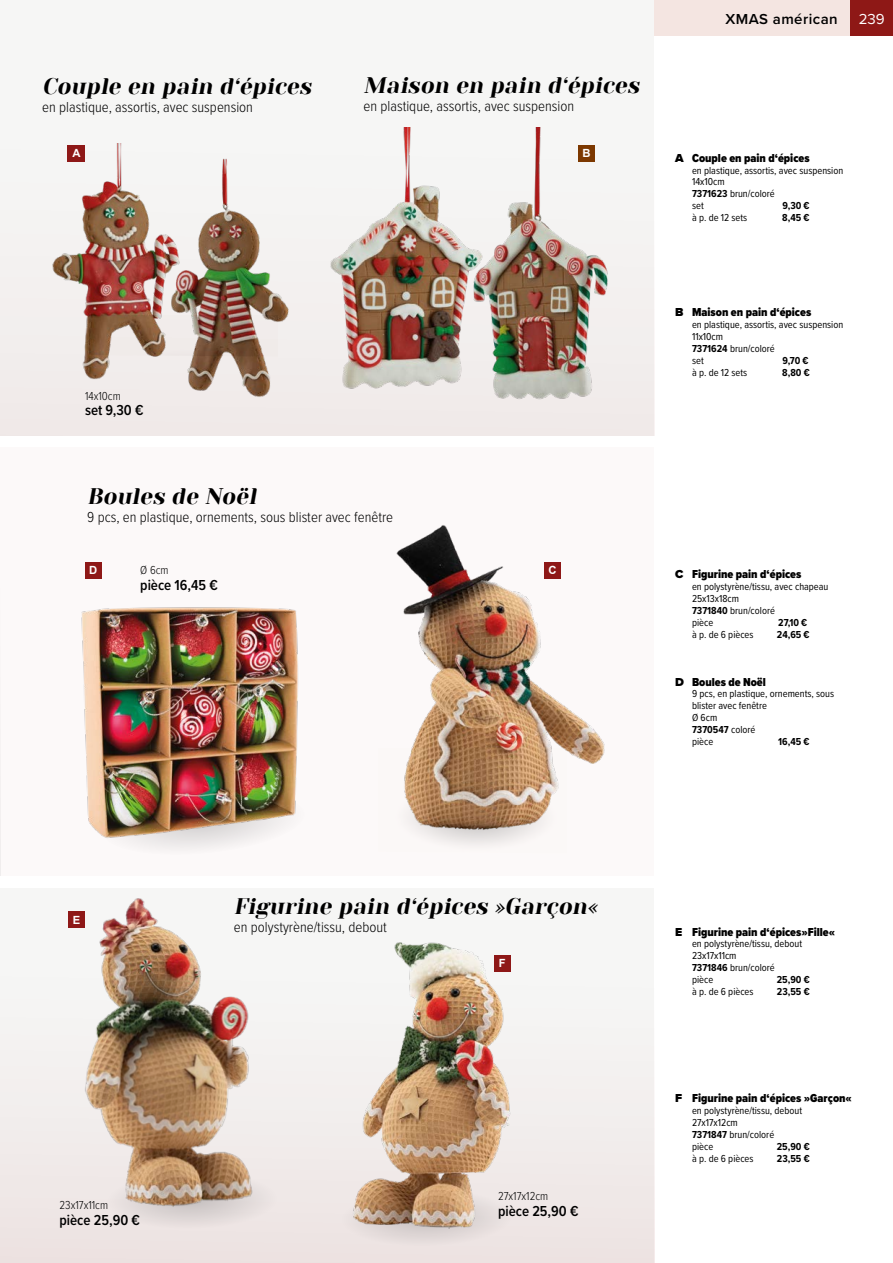
<style>
.page{position:relative;width:893px;height:1263px;background:#fff}
.page>*{position:absolute;margin:0;border:0;box-sizing:border-box;transform-origin:0 0}
.t1{font:italic 22.5px "Yeseva One";color:#000}
.t2{font:300 15px "Proxima Nova Cond";color:#000}
.t3{font:600 15px "Proxima Nova Cond";color:#000}
.t4{font:600 15px "Proxima Nova";letter-spacing:.03em;color:#000}
.t5{font:15px "Proxima Nova";color:#fff}
.t6{font:900 12px "Proxima Nova Cond";color:#000}
.t7{font:300 12px "Proxima Nova Cond";color:#000}
.t8{font:700 11.25px "Arial";color:#fff}
.t9{font:10.5px/11.9px "Proxima Nova Cond";color:#000}
.t10{font:700 10.5px "Proxima Nova Cond";color:#000}
.s1{font-family:"Proxima Nova"}
.s2{font-weight:700}
</style>
<div class="page">
<div style="left:0;top:0;width:654px;height:435px;background:#f6f6f5"></div>
<div style="left:0;top:888px;width:654px;height:375px;background:#f6f6f5"></div>
<div style="left:0;top:447px;width:654px;height:429px;background:#fcf9f9"></div>
<hr style="left:0;top:447px;width:1px;height:429px;background:#54422e">
<hr style="left:0;top:888px;width:1px;height:375px;background:#f4e5e1">
<svg style="left:0;top:951px;width:223px;height:312px"></svg>
<hr style="left:0;top:552px;width:1px;height:324px;background:#767576">
<svg style="left:0;top:687px;width:522px;height:189px"></svg>
<img style="left:76px;top:607px;width:227px;height:235px">
<div style="left:0;top:1088px;width:223px;height:160px;background:#efe7e6"></div>
<div style="left:223px;top:1142px;width:432px;height:121px;background:#eee6e5"></div>
<img style="left:78px;top:898px;width:178px;height:312px">
<img style="left:348px;top:942px;width:169px;height:291px">
<img style="left:393px;top:525px;width:212px;height:310px">
<img style="left:0;top:127px;width:655px;height:308px">
<img style="left:89px;top:315px;width:188px;height:42px">
<div style="left:654px;top:0;width:196px;height:36px;background:#f4e5e1"></div>
<div style="left:850px;top:0;width:43px;height:36px;background:#8e1816"></div>
<div style="left:85px;top:562px;width:16px;height:16px;background:#8e1817"></div>
<div style="left:494px;top:955px;width:16px;height:16px;background:#8e1817"></div>
<div style="left:68px;top:912px;width:17px;height:16px;background:#8e1817"></div>
<div style="left:544px;top:562px;width:17px;height:16px;background:#8e1817"></div>
<div style="left:67px;top:145px;width:18px;height:17px;background:#8e1817"></div>
<div style="left:578px;top:145px;width:17px;height:17px;background:#7c3800"></div>
<h1 class="t1" style="left:42px;top:73px;width:275px">Couple en pain d‘épices</h1>
<h2 class="t2" style="left:42px;top:96px;width:212px">en plastique, assortis, avec suspension</h2>
<h1 class="t1" style="left:364px;top:71px;width:282px">Maison en pain d‘épices</h1>
<h2 class="t2" style="left:364px;top:95px;width:212px">en plastique, assortis, avec suspension</h2>
<p class="t8" style="left:72px;top:146px;width:10px">A</p>
<p class="t8" style="left:582px;top:146px;width:10px">B</p>
<p class="t7" style="left:85px;top:387px;width:37px">14x10cm</p>
<h2 class="t3" style="left:85px;top:399px;width:60px">set 9,30 €</h2>
<h1 class="t1" style="left:87px;top:482px;width:175px">Boules de Noël</h1>
<h2 class="t2" style="left:87px;top:505px;width:307px">9 pcs, en plastique, ornements, sous blister avec fenêtre</h2>
<p class="t8" style="left:89px;top:562px;width:10px">D</p>
<p class="t7" style="left:140px;top:562px;width:30px">Ø 6cm</p>
<h2 class="t3" style="left:140px;top:574px;width:79px">pièce 16,45 €</h2>
<p class="t8" style="left:548px;top:562px;width:10px">C</p>
<h2 class="t4" style="left:725px;top:8px;width:114px">XMAS américan</h2>
<h2 class="t5" style="left:859px;top:8px;width:28px">239</h2>
<p class="t6" style="left:675px;top:149px;width:136px"><span class="s1">A</span> Couple en pain d‘épices</p>
<p class="t9" style="left:692px;top:164px;width:153px">en plastique, assortis, avec suspension<br>14x10cm<br><span class="s2">7371623</span> brun/coloré<br>set</p>
<p class="t10" style="left:782px;top:198px;width:29px">9,30 €</p>
<p class="t9" style="left:692px;top:211px;width:57px">à p. de 12 sets</p>
<p class="t10" style="left:782px;top:210px;width:29px">8,45 €</p>
<p class="t6" style="left:675px;top:304px;width:138px"><span class="s1">B</span> Maison en pain d‘épices</p>
<p class="t9" style="left:692px;top:318px;width:153px">en plastique, assortis, avec suspension<br>11x10cm<br><span class="s2">7371624</span> brun/coloré<br>set</p>
<p class="t10" style="left:782px;top:353px;width:28px">9,70 €</p>
<p class="t9" style="left:692px;top:366px;width:57px">à p. de 12 sets</p>
<p class="t10" style="left:782px;top:365px;width:29px">8,80 €</p>
<p class="t6" style="left:675px;top:565px;width:128px"><span class="s1">C</span> Figurine pain d‘épices</p>
<p class="t9" style="left:692px;top:580px;width:138px">en polystyrène/tissu, avec chapeau<br>25x13x18cm<br><span class="s2">7371840</span> brun/coloré<br>pièce</p>
<p class="t10" style="left:778px;top:615px;width:31px">27,10 €</p>
<p class="t9" style="left:692px;top:628px;width:63px">à p. de 6 pièces</p>
<p class="t10" style="left:777px;top:627px;width:34px">24,65 €</p>
<p class="t6" style="left:675px;top:673px;width:92px"><span class="s1">D</span> Boules de Noël</p>
<p class="t9" style="left:692px;top:687px;width:144px">9 pcs, en plastique, ornements, sous blister avec fenêtre<br>Ø 6cm<br><span class="s2">7370547</span> coloré<br>pièce</p>
<p class="t10" style="left:778px;top:734px;width:33px">16,45 €</p>
<p class="t8" style="left:73px;top:912px;width:9px">E</p>
<p class="t7" style="left:60px;top:1196px;width:50px">23x17x11cm</p>
<h2 class="t3" style="left:60px;top:1209px;width:82px">pièce 25,90 €</h2>
<h1 class="t1" style="left:234px;top:893px;width:370px">Figurine pain d‘épices »Garçon«</h1>
<h2 class="t2" style="left:234px;top:916px;width:155px">en polystyrène/tissu, debout</h2>
<p class="t8" style="left:499px;top:955px;width:8px">F</p>
<p class="t7" style="left:498px;top:1187px;width:52px">27x17x12cm</p>
<h2 class="t3" style="left:498px;top:1200px;width:82px">pièce 25,90 €</h2>
<p class="t6" style="left:675px;top:923px;width:162px"><span class="s1">E</span> Figurine pain d‘épices»Fille«</p>
<p class="t9" style="left:692px;top:937px;width:112px">en polystyrène/tissu, debout<br>23x17x11cm<br><span class="s2">7371846</span> brun/coloré<br>pièce</p>
<p class="t10" style="left:777px;top:972px;width:35px">25,90 €</p>
<p class="t9" style="left:692px;top:985px;width:63px">à p. de 6 pièces</p>
<p class="t10" style="left:777px;top:984px;width:34px">23,55 €</p>
<p class="t6" style="left:675px;top:1089px;width:178px"><span class="s1">F</span> Figurine pain d‘épices »Garçon«</p>
<p class="t9" style="left:692px;top:1104px;width:112px">en polystyrène/tissu, debout<br>27x17x12cm<br><span class="s2">7371847</span> brun/coloré<br>pièce</p>
<p class="t10" style="left:777px;top:1139px;width:35px">25,90 €</p>
<p class="t9" style="left:692px;top:1152px;width:63px">à p. de 6 pièces</p>
<p class="t10" style="left:777px;top:1150px;width:34px">23,55 €</p>
</div>
